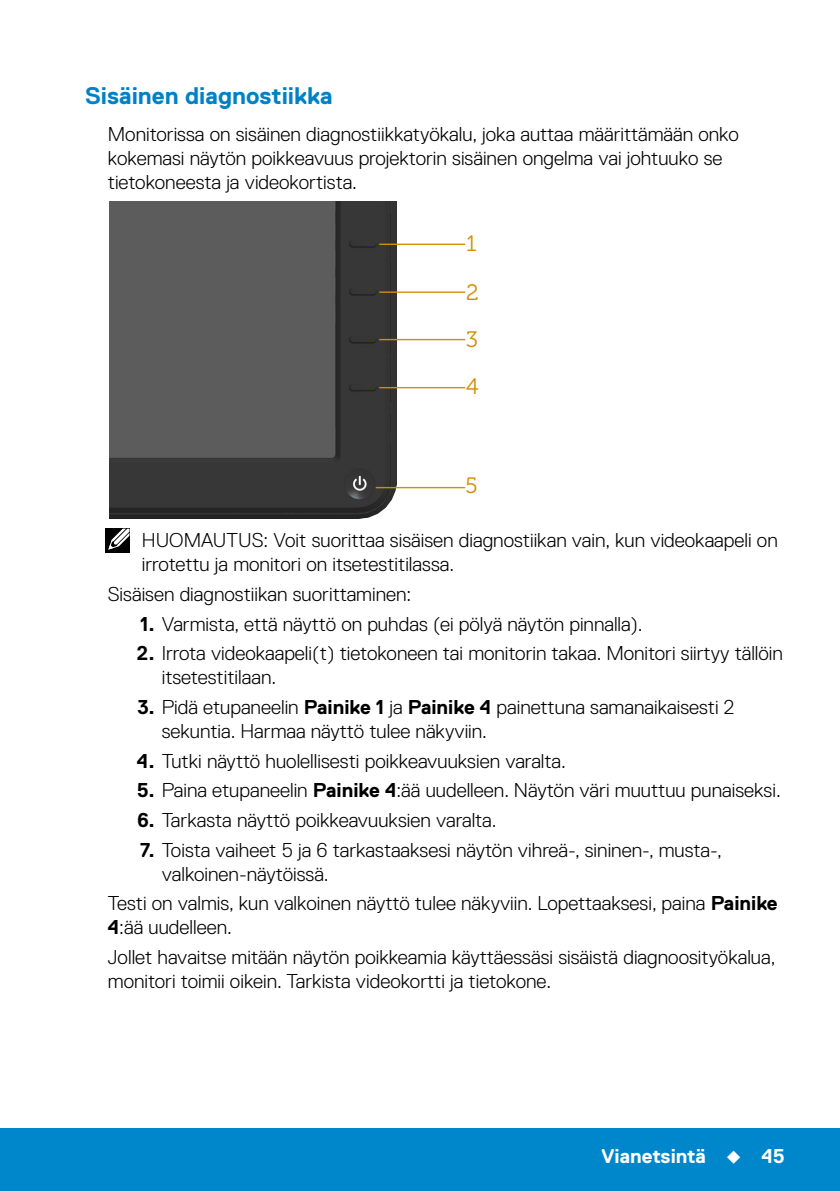
<style>
.page{position:relative;width:840px;height:1191px;background:#fff}
.page>*{position:absolute;margin:0;border:0;box-sizing:border-box;transform-origin:0 0}
.t1{font:700 24px "Dell Replica";color:#0081c6}
.t2{font:22.4px "Museo For Dell 300";color:#d18e04}
.t3{font:300 20px/24px "Dell Replica";color:#000}
.t4{font:700 20px "Dell Replica";color:#fff}
.s1{font-weight:700}
</style>
<div class="page">
<div style="left:0;top:1128px;width:839px;height:63px;background:#0087cb"></div>
<img style="left:110px;top:201px;width:286px;height:318px">
<hr style="left:379px;top:387px;width:86px;height:1px;background:#d18e04">
<hr style="left:375px;top:487px;width:90px;height:1px;background:#d18e04">
<hr style="left:379px;top:339px;width:86px;height:1px;background:#d18e04">
<hr style="left:379px;top:291px;width:86px;height:2px;background:#d18e04">
<hr style="left:379px;top:243px;width:86px;height:2px;background:#d18e04">
<div style="left:105px;top:529px;width:24px;height:24px;background:#000"></div>
<svg style="left:107px;top:528px;width:22px;height:22px"></svg>
<p class="t1" style="left:85px;top:82px;width:249px">Sisäinen diagnostiikka</p>
<p class="t3" style="left:108px;top:122px;width:632px">Monitorissa on sisäinen diagnostiikkatyökalu, joka auttaa määrittämään onko kokemasi näytön poikkeavuus projektorin sisäinen ongelma vai johtuuko se tietokoneesta ja videokortista.</p>
<p class="t2" style="left:466px;top:232px;width:12px">1</p>
<p class="t2" style="left:466px;top:280px;width:14px">2</p>
<p class="t2" style="left:466px;top:327px;width:13px">3</p>
<p class="t2" style="left:466px;top:375px;width:14px">4</p>
<p class="t2" style="left:465px;top:473px;width:14px">5</p>
<p class="t3" style="left:142px;top:528px;width:637px">HUOMAUTUS: Voit suorittaa sisäisen diagnostiikan vain, kun videokaapeli on irrotettu ja monitori on itsetestitilassa.</p>
<p class="t3" style="left:108px;top:582px;width:305px">Sisäisen diagnostiikan suorittaminen:</p>
<p class="t3" style="left:140px;top:612px;width:503px"><span class="s1">1.</span> Varmista, että näyttö on puhdas (ei pölyä näytön pinnalla).</p>
<p class="t3" style="left:162px;top:641px;width:622px;text-indent:-25px"><span class="s1">2.</span> Irrota videokaapeli(t) tietokoneen tai monitorin takaa. Monitori siirtyy tällöin itsetestitilaan.</p>
<p class="t3" style="left:162px;top:695px;width:574px;text-indent:-24px"><span class="s1">3.</span> Pidä etupaneelin <span class="s1">Painike 1</span> ja <span class="s1">Painike 4</span> painettuna samanaikaisesti 2 sekuntia. Harmaa näyttö tulee näkyviin.</p>
<p class="t3" style="left:137px;top:749px;width:430px"><span class="s1">4.</span> Tutki näyttö huolellisesti poikkeavuuksien varalta.</p>
<p class="t3" style="left:137px;top:778px;width:645px"><span class="s1">5.</span> Paina etupaneelin <span class="s1">Painike 4</span>:ää uudelleen. Näytön väri muuttuu punaiseksi.</p>
<p class="t3" style="left:137px;top:808px;width:361px"><span class="s1">6.</span> Tarkasta näyttö poikkeavuuksien varalta.</p>
<p class="t3" style="left:162px;top:838px;width:561px;text-indent:-22px"><span class="s1">7.</span> Toista vaiheet 5 ja 6 tarkastaaksesi näytön vihreä-, sininen-, musta-, valkoinen-näytöissä.</p>
<p class="t3" style="left:108px;top:891px;width:671px">Testi on valmis, kun valkoinen näyttö tulee näkyviin. Lopettaaksesi, paina <span class="s1">Painike<br>4</span>:ää uudelleen.</p>
<p class="t3" style="left:108px;top:945px;width:668px">Jollet havaitse mitään näytön poikkeamia käyttäessäsi sisäistä diagnoosityökalua, monitori toimii oikein. Tarkista videokortti ja tietokone.</p>
<p class="t4" style="left:601px;top:1144px;width:185px">Vianetsintä ◆ 45</p>
</div>
